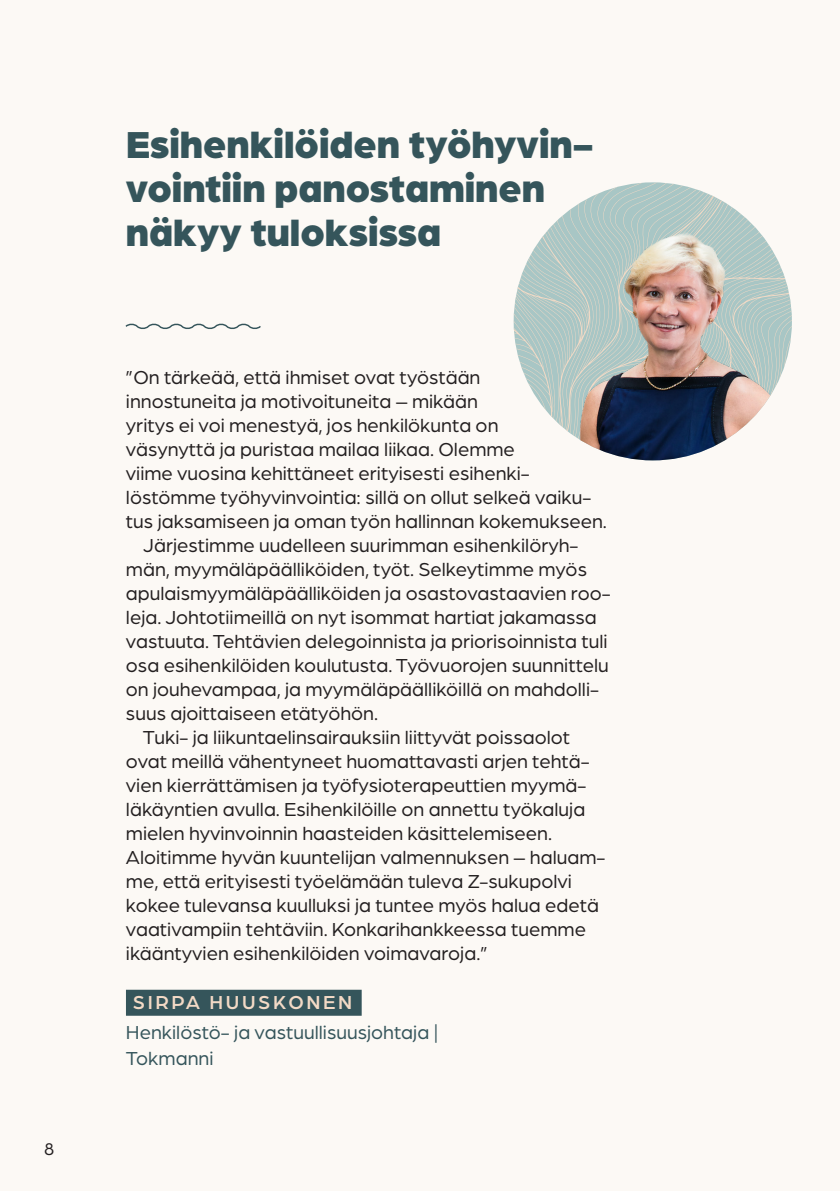
<style>
.page{position:relative;width:840px;height:1191px;background:#fff}
.page>*{position:absolute;margin:0;border:0;box-sizing:border-box;transform-origin:0 0}
.Otsikko_2{font:900 40px "Arboria";color:#35555b}
.Leipis_sis{font:20px/24px "Arboria";color:#231f20}
.Leipis{font:20px/24px "Arboria";color:#231f20}
.Titteli_2{font:20px/26px "Arboria";color:#35555b}
.Nimi{font:500 20px "Arboria";letter-spacing:.13em;color:#f3dac6}
.t1{font:18px "Arboria";color:#231f20}
</style>
<div class="page">
<div style="left:0;top:0;width:839px;height:1191px;background:#fcf9f5"></div>
<svg style="left:562px;top:183px;width:229px;height:277px"></svg>
<div style="left:126px;top:989px;width:235px;height:26px;background:#35555b"></div>
<svg style="left:125px;top:323px;width:136px;height:6px"></svg>
<img style="left:513px;top:182px;width:278px;height:278px;border-radius:139px">
<p class="t1" style="left:44px;top:1137px;width:12px">8</p>
<p class="Otsikko_2" style="left:126px;top:116px;width:468px">Esihenkilöiden työhyvin-</p>
<p class="Otsikko_2" style="left:126px;top:160px;width:420px">vointiin panostaminen</p>
<p class="Otsikko_2" style="left:126px;top:204px;width:317px">näkyy tuloksissa</p>
<p class="Leipis" style="left:126px;top:365px;width:482px">”On tärkeää, että ihmiset ovat työstään<br>innostuneita ja motivoituneita – mikään<br>yritys ei voi menestyä, jos henkilökunta on<br>väsynyttä ja puristaa mailaa liikaa. Olemme<br>viime vuosina kehittäneet erityisesti esihenki&shy;löstömme työhyvinvointia: sillä on ollut selkeä vaiku&shy;tus jaksamiseen ja oman työn hallinnan kokemukseen.</p>
<p class="Leipis_sis" style="left:126px;top:533px;width:486px;text-indent:17px">Järjestimme uudelleen suurimman esihenkilöryh&shy;män, myymäläpäälliköiden, työt. Selkeytimme myös apulaismyymäläpäälliköiden ja osastovastaavien roo&shy;leja. Johtotiimeillä on nyt isommat hartiat jakamassa vastuuta. Tehtävien delegoinnista ja priorisoinnista tuli osa esihenkilöiden koulutusta. Työvuorojen suunnittelu on jouhevampaa, ja myymäläpäälliköillä on mahdolli&shy;suus ajoittaiseen etätyöhön.</p>
<p class="Leipis_sis" style="left:126px;top:725px;width:480px;text-indent:17px">Tuki- ja liikuntaelinsairauksiin liittyvät poissaolot ovat meillä vähentyneet huomattavasti arjen tehtä&shy;vien kierrättämisen ja työfysioterapeuttien myymä&shy;läkäyntien avulla. Esihenkilöille on annettu työkaluja mielen hyvinvoinnin haasteiden käsittelemiseen.<br>Aloitimme hyvän kuuntelijan valmennuksen – haluam&shy;me, että erityisesti työelämään tuleva Z-sukupolvi kokee tulevansa kuulluksi ja tuntee myös halua edetä vaativampiin tehtäviin. Konkarihankkeessa tuemme ikääntyvien esihenkilöiden voimavaroja.”</p>
<p class="Nimi" style="left:133px;top:988px;width:220px">SIRPA HUUSKONEN</p>
<p class="Titteli_2" style="left:126px;top:1019px;width:313px">Henkilöstö- ja vastuullisuusjohtaja |<br>Tokmanni</p>
</div>
